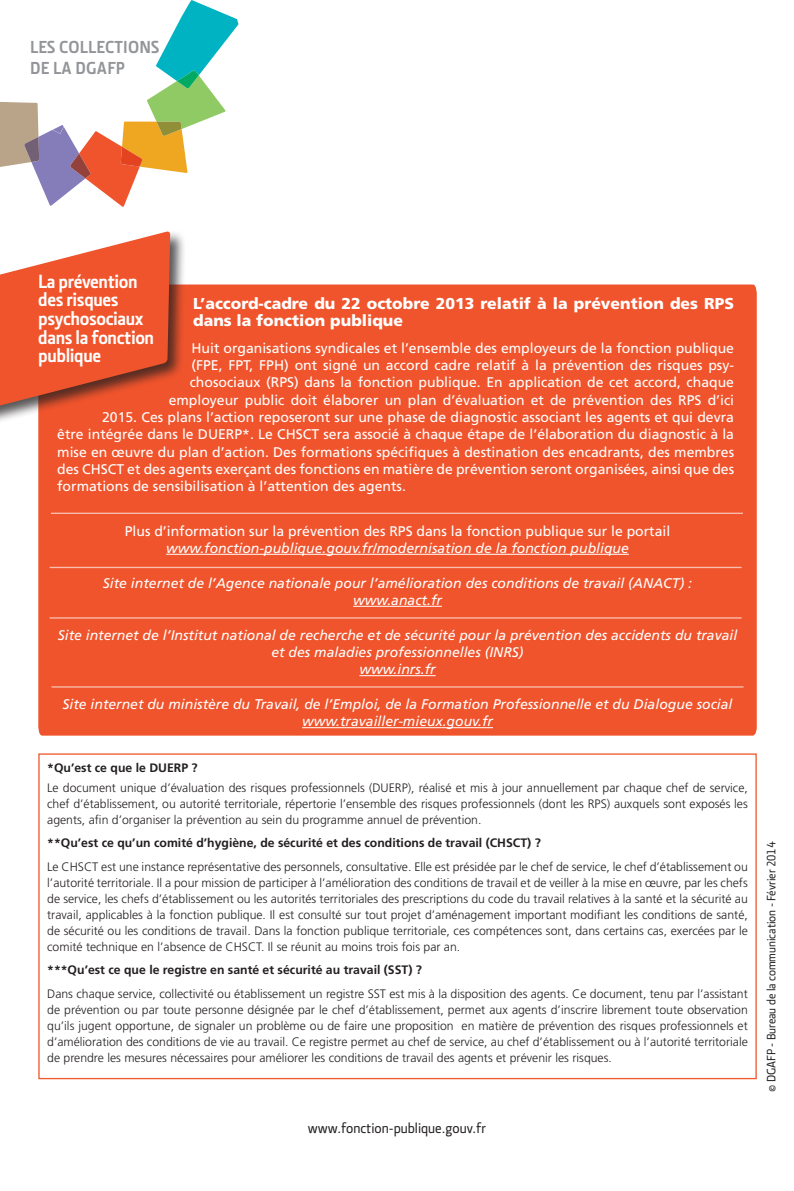
<style>
.page{position:relative;width:794px;height:1191px;background:#fff}
.page>*{position:absolute;margin:0;border:0;box-sizing:border-box;transform-origin:0 0}
.t1{font:700 19.25px/18.7px "Section";letter-spacing:-.02em;color:#fff}
.t2{font:700 17.5px/21px "Section";letter-spacing:.015em;color:#939598}
.t3{font:900 15.75px/17.3px "Frutiger";color:#fff}
.t4{font:500 14.7px "Section";color:#231f20}
.t5{font:14px "Frutiger";color:#fff}
.t6{font:italic 14px/17.3px "Frutiger";color:#fff;text-align:center}
.t7{font:300 12.25px/15.9px "Frutiger";color:#231f20;text-align:justify}
.t8{font:700 12.25px "Frutiger";color:#231f20}
.t9{font:500 12.25px "Section";color:#231f20}
.s1{font-family:"Section Medium Caps";font-weight:400}
</style>
<div class="page">
<div style="left:38px;top:284px;width:718px;height:451px;background:#f0542c"></div>
<div style="left:0;top:230px;width:186px;height:208px;background:#231f20;opacity:.75"></div>
<svg style="left:0;top:231px;width:170px;height:191px;background:#ea6847"></svg>
<hr style="left:166px;top:554px;width:463px;height:1px;background:#fff">
<hr style="left:353px;top:606px;width:89px;height:1px;background:#fff">
<hr style="left:359px;top:675px;width:77px;height:1px;background:#fff">
<hr style="left:302px;top:727px;width:191px;height:1px;background:#fff">
<hr style="left:51px;top:512px;width:692px;height:2px;background:#fff">
<hr style="left:50px;top:567px;width:691px;height:1px;background:#fff">
<hr style="left:50px;top:617px;width:691px;height:1px;background:#fff">
<hr style="left:52px;top:686px;width:691px;height:1px;background:#fff">
<svg style="left:0;top:0;width:238px;height:207px"></svg>
<h2 class="t2" style="left:30px;top:36px;width:131px">LES COLLECTIONS de la DGAFP</h2>
<h1 class="t1" style="left:38px;top:271px;width:117px">La prévention des risques psychosociaux dans la fonction publique</h1>
<p class="t3" style="left:193px;top:294px;width:542px">L’accord-cadre du 22 octobre 2013 relatif à la prévention des RPS dans la fonction publique</p>
<p class="t5" style="left:191px;top:339px;width:544px">Huit organisations syndicales et l’ensemble des employeurs de la fonction publique</p>
<p class="t5" style="left:191px;top:357px;width:544px">(FPE, FPT, FPH) ont signé un accord cadre relatif à la prévention des risques psy-</p>
<p class="t5" style="left:190px;top:374px;width:546px">chosociaux (RPS) dans la fonction publique. En application de cet accord, chaque</p>
<p class="t5" style="left:169px;top:391px;width:567px">employeur public doit élaborer un plan d’évaluation et de prévention des RPS d’ici</p>
<p class="t5" style="left:102px;top:409px;width:633px">2015. Ces plans l’action reposeront sur une phase de diagnostic associant les agents et qui devra</p>
<p class="t5" style="left:57px;top:426px;width:678px">être intégrée dans le DUERP*. Le CHSCT sera associé à chaque étape de l’élaboration du diagnostic à la</p>
<p class="t5" style="left:57px;top:443px;width:678px">mise en œuvre du plan d’action. Des formations spécifiques à destination des encadrants, des membres</p>
<p class="t5" style="left:57px;top:461px;width:678px">des CHSCT et des agents exerçant des fonctions en matière de prévention seront organisées, ainsi que des</p>
<p class="t5" style="left:57px;top:478px;width:350px">formations de sensibilisation à l’attention des agents.</p>
<p class="t5" style="left:125px;top:522px;width:547px">Plus d’information sur la prévention des RPS dans la fonction publique sur le portail</p>
<p class="t6" style="left:166px;top:539px;width:464px">www.fonction-publique.gouv.fr/modernisation de la fonction publique</p>
<p class="t6" style="left:103px;top:574px;width:590px">Site internet de l’Agence nationale pour l’amélioration des conditions de travail (ANACT) : www.anact.fr</p>
<p class="t6" style="left:58px;top:626px;width:681px">Site internet de l’Institut national de recherche et de sécurité pour la prévention des accidents du travail et des maladies professionnelles (INRS)<br>www.inrs.fr</p>
<p class="t6" style="left:63px;top:695px;width:671px">Site internet du ministère du Travail, de l’Emploi, de la Formation Professionnelle et du Dialogue social www.travailler-mieux.gouv.fr</p>
<p class="t8" style="left:47px;top:761px;width:152px">*Qu’est ce que le DUERP ?</p>
<p class="t7" style="left:47px;top:779px;width:702px">Le document unique d’évaluation des risques professionnels (DUERP), réalisé et mis à jour annuellement par chaque chef de service, chef d’établissement, ou autorité territoriale, répertorie l’ensemble des risques professionnels (dont les RPS) auxquels sont exposés les agents, afin d’organiser la prévention au sein du programme annuel de prévention.</p>
<p class="t8" style="left:47px;top:835px;width:495px">**Qu’est ce qu’un comité d’hygiène, de sécurité et des conditions de travail (CHSCT) ?</p>
<p class="t7" style="left:47px;top:858px;width:702px">Le CHSCT est une instance représentative des personnels, consultative. Elle est présidée par le chef de service, le chef d’établissement ou l’autorité territoriale. Il a pour mission de participer à l’amélioration des conditions de travail et de veiller à la mise en œuvre, par les chefs de service, les chefs d’établissement ou les autorités territoriales des prescriptions du code du travail relatives à la santé et la sécurité au travail, applicables à la fonction publique. Il est consulté sur tout projet d’aménagement important modifiant les conditions de santé, de sécurité ou les conditions de travail. Dans la fonction publique territoriale, ces compétences sont, dans certains cas, exercées par le comité technique en l’absence de CHSCT. Il se réunit au moins trois fois par an.</p>
<p class="t8" style="left:47px;top:963px;width:376px">***Qu’est ce que le registre en santé et sécurité au travail (SST) ?</p>
<p class="t7" style="left:47px;top:985px;width:702px">Dans chaque service, collectivité ou établissement un registre SST est mis à la disposition des agents. Ce document, tenu par l’assistant de prévention ou par toute personne désignée par le chef d’établissement, permet aux agents d’inscrire librement toute observation qu’ils jugent opportune, de signaler un problème ou de faire une proposition en matière de prévention des risques professionnels et d’amélioration des conditions de vie au travail. Ce registre permet au chef de service, au chef d’établissement ou à l’autorité territoriale de prendre les mesures nécessaires pour améliorer les conditions de travail des agents et prévenir les risques.</p>
<p class="t4" style="left:308px;top:1118px;width:179px">www.fonction-publique.gouv.fr</p>
<p class="t9" style="left:763px;top:1092px;width:252px;rotate:-90deg">© DGAFP - Bureau de la communication - Février <span class="s1">2014</span></p>
</div>
